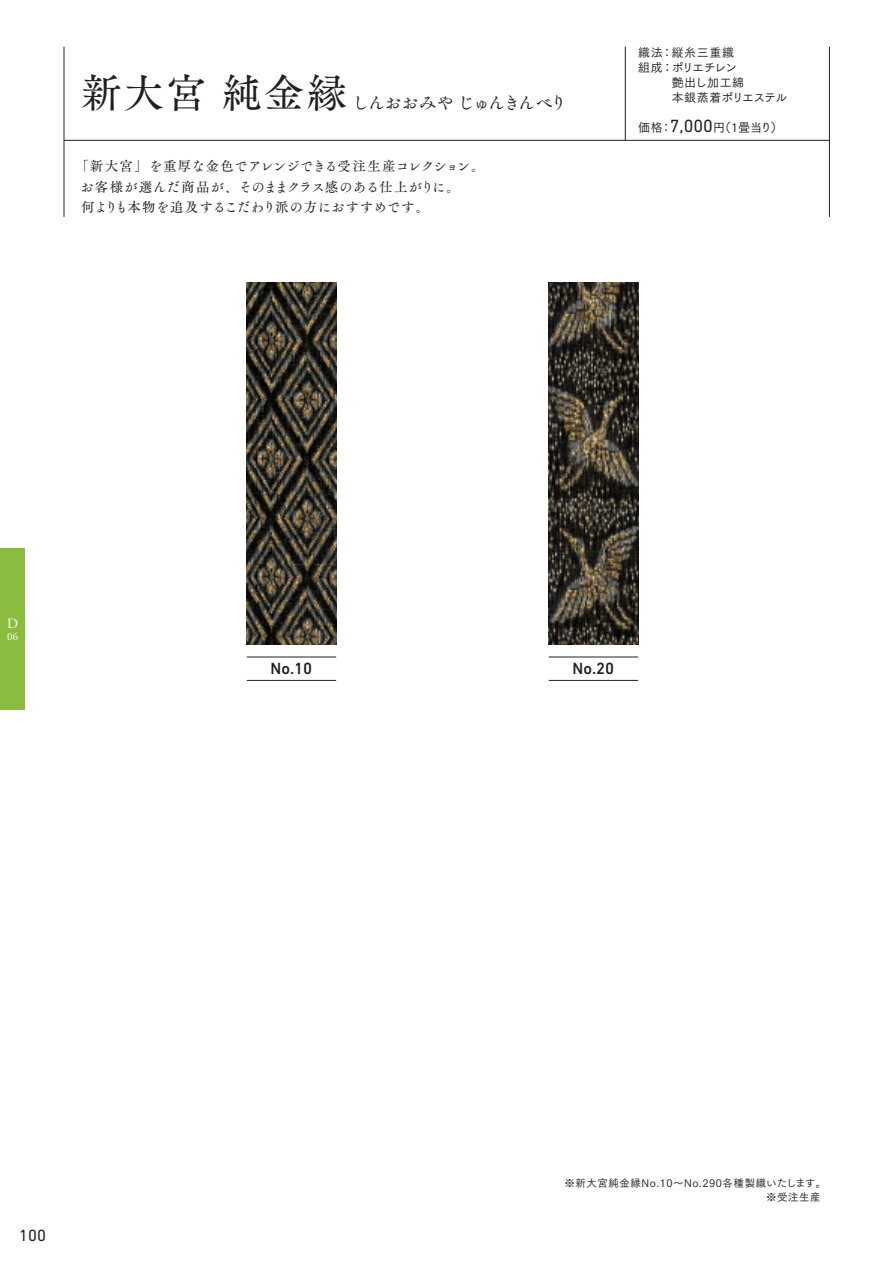
<style>
.page{position:relative;width:893px;height:1263px;background:#fff}
.page>*{position:absolute;margin:0;border:0;box-sizing:border-box;transform-origin:0 0}
.t1{font:40.5px "Tsuku A Old Min Pr 6 M";letter-spacing:.05em;color:#231f20}
.t2{font:17.25px "Tsuku A Old Min Pr 6 M";letter-spacing:-.08em;color:#231f20}
.t3{font:500 16.5px "DIN Next LT Pro";color:#231f20}
.t4{font:16.5px "DIN Next LT Pro";color:#231f20}
.t5{font:14.1px "Adobe Garamond Pro";color:#fff}
.t6{font:13.5px/20.2px "Tsuku A Old Min Pr 6 M";letter-spacing:.01em;color:#231f20}
.t7{font:12px/15px "Tsuku Go Pro M";color:#231f20}
.t8{font:10.95px "Adobe Garamond Pro";color:#fff}
.t9{font:10.5px/13.5px "Tsuku Go Pro M";letter-spacing:.05em;color:#231f20}
.s1{font-family:"DIN Next LT Pro";font-size:18px}
</style>
<div class="page">
<div style="left:0;top:549px;width:25px;height:161px;background:#8cbc3f"></div>
<hr style="left:64px;top:47px;width:1px;height:170px;background:#231f20">
<hr style="left:829px;top:47px;width:1px;height:170px;background:#231f20">
<hr style="left:64px;top:140px;width:765px;height:1px;background:#231f20">
<hr style="left:625px;top:47px;width:1px;height:93px;background:#231f20">
<img style="left:247px;top:283px;width:89px;height:361px">
<hr style="left:247px;top:657px;width:89px;height:1px;background:#231f20">
<hr style="left:247px;top:680px;width:89px;height:1px;background:#231f20">
<img style="left:549px;top:283px;width:89px;height:361px">
<hr style="left:549px;top:657px;width:89px;height:1px;background:#231f20">
<hr style="left:549px;top:680px;width:89px;height:1px;background:#231f20">
<h1 class="t1" style="left:81px;top:57px;width:267px">新大宮 純金縁</h1>
<p class="t2" style="left:352px;top:87px;width:217px">しんおおみや じゅんきんべり</p>
<p class="t6" style="left:80px;top:156px;width:406px;text-indent:-5px">「新大宮」を重厚な金色でアレンジできる受注生産コレクション。お客様が選んだ商品が、そのままクラス感のある仕上がりに。<br>何よりも本物を追及するこだわり派の方におすすめです。</p>
<p class="t7" style="left:638px;top:44px;width:151px">織法：縦糸三重織<br>組成：ポリエチレン<br>　　 艶出し加工綿<br>　　 本銀蒸着ポリエステル</p>
<p class="t7" style="left:638px;top:118px;width:146px">価格：<span class="s1">7,000</span>円（1畳当り）</p>
<p class="t5" style="left:7px;top:615px;width:13px">D</p>
<p class="t8" style="left:7px;top:630px;width:13px">06</p>
<p class="t3" style="left:271px;top:659px;width:43px">No.10</p>
<p class="t3" style="left:572px;top:659px;width:43px">No.20</p>
<p class="t4" style="left:19px;top:1226px;width:28px">100</p>
<p class="t9" style="left:766px;top:1175px;width:61px;text-indent:-202px">※新大宮純金縁No.10～No.290各種製織いたします。※受注生産</p>
</div>
